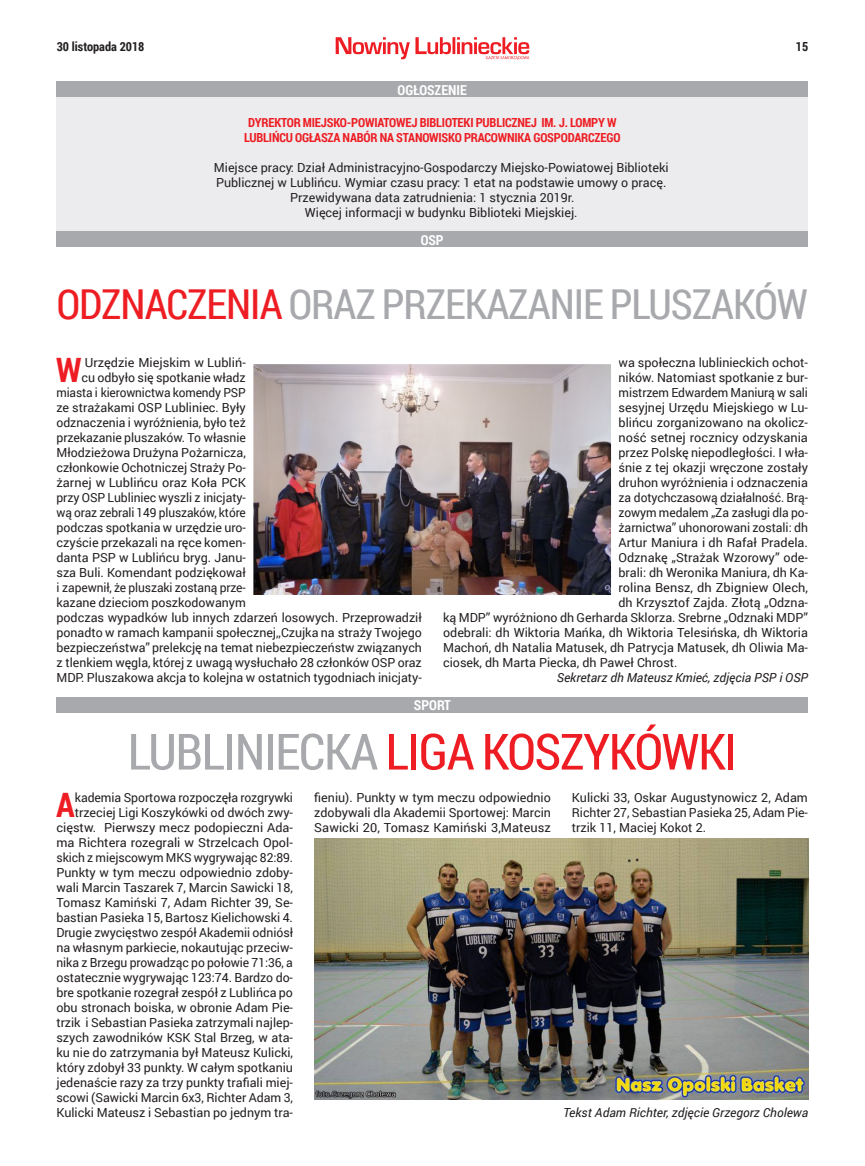
<style>
.page{position:relative;width:865px;height:1166px;background:#fff}
.page>*{position:absolute;margin:0;border:0;box-sizing:border-box;transform-origin:0 0}
.t1{font:50px "Roboto Condensed";letter-spacing:-.025em;color:#ee1d23}
.t2{font:41.25px "Roboto Condensed";letter-spacing:-.025em;color:#a8a9ad}
.t3{font:700 33.62px "Roboto Condensed";color:#ee1d23}
.t4{font:700 13.75px "Roboto Condensed";color:#fff}
.t5{font:12.5px/15px "Roboto";color:#231f20;text-align:justify}
.t6{font:12.5px "Roboto";color:#231f20;scale:.96 1}
.t7{font:700 12.5px/15px "Roboto Condensed";letter-spacing:-.015em;color:#ee1d23;text-align:center}
.t8{font:italic 12.5px "Roboto";color:#231f20}
.t9{font:12.5px "Roboto";color:#231f20;scale:.95 1}
.t10{font:700 12.5px "Roboto Condensed";color:#231f20}
.s1{color:#ee1d23}
.s2{color:#a8a9ad}
</style>
<div class="page">
<svg style="left:336px;top:37px;width:193px;height:23px"></svg>
<div style="left:57px;top:96px;width:751px;height:140px;background:#ececee"></div>
<div style="left:56px;top:81px;width:752px;height:15px;background:#a8a9ad"></div>
<div style="left:56px;top:231px;width:752px;height:15px;background:#a8a9ad"></div>
<img style="left:255px;top:366px;width:354px;height:227px">
<div style="left:246px;top:357px;width:372px;height:245px;border:8px solid #fff"></div>
<div style="left:57px;top:697px;width:751px;height:15px;background:#a8a9ad"></div>
<img style="left:314px;top:839px;width:494px;height:260px">
<p class="t10" style="left:57px;top:38px;width:89px">30 LISTOPADA 2018</p>
<p class="t10" style="left:795px;top:38px;width:14px">15</p>
<p class="t4" style="left:391px;top:80px;width:84px">NAZWA DZIAŁU</p>
<p class="t4" style="left:397px;top:80px;width:71px">OGŁOSZENIE</p>
<p class="t7" style="left:244px;top:114px;width:378px">DYREKTOR MIEJSKO-POWIATOWEJ BIBLIOTEKI PUBLICZNEJ IM. J. LOMPY W<br>LUBLIŃCU OGŁASZA NABÓR NA STANOWISKO PRACOWNIKA GOSPODARCZEGO</p>
<p class="t5" style="left:214px;top:159px;width:456px">Miejsce pracy: Dział Administracyjno-Gospodarczy Miejsko-Powiatowej Biblioteki</p>
<p class="t5" style="left:216px;top:174px;width:452px">Publicznej w Lublińcu. Wymiar czasu pracy: 1 etat na podstawie umowy o pracę.</p>
<p class="t5" style="left:290px;top:189px;width:286px">Przewidywana data zatrudnienia: 1 stycznia 2019r.</p>
<p class="t5" style="left:305px;top:204px;width:274px">Więcej informacji w budynku Biblioteki Miejskiej.</p>
<p class="t4" style="left:420px;top:230px;width:16px">OSP</p>
<h2 class="t2" style="left:57px;top:276px;width:752px"><span class="s1">ODZNACZENIA</span> ORAZ PRZEKAZANIE PLUSZAKÓW</h2>
<h3 class="t3" style="left:56px;top:346px;width:26px">W</h3>
<p class="t5" style="left:85px;top:354px;width:163px">Urzędzie Miejskim w Lubliń-</p>
<p class="t5" style="left:618px;top:354px;width:191px">wa społeczna lublinieckich ochot-</p>
<p class="t5" style="left:618px;top:369px;width:191px">ników. Natomiast spotkanie z bur-</p>
<p class="t6" style="left:618px;top:383px;width:199px">mistrzem Edwardem Maniurą w sali</p>
<p class="t5" style="left:618px;top:399px;width:191px">sesyjnej Urzędu Miejskiego w Lu-</p>
<p class="t5" style="left:618px;top:414px;width:191px">blińcu zorganizowano na okolicz-</p>
<p class="t5" style="left:618px;top:429px;width:191px">ność setnej rocznicy odzyskania</p>
<p class="t5" style="left:618px;top:444px;width:191px">przez Polskę niepodległości. I wła-</p>
<p class="t5" style="left:618px;top:459px;width:191px">śnie z tej okazji wręczone zostały</p>
<p class="t5" style="left:618px;top:474px;width:191px">druhon wyróżnienia i odznaczenia</p>
<p class="t6" style="left:618px;top:488px;width:199px">za dotychczasową działalność. Brą-</p>
<p class="t6" style="left:618px;top:503px;width:199px">zowym medalem „Za zasługi dla po-</p>
<p class="t5" style="left:618px;top:519px;width:191px">żarnictwa” uhonorowani zostali: dh</p>
<p class="t5" style="left:618px;top:534px;width:191px">Artur Maniura i dh Rafał Pradela.</p>
<p class="t5" style="left:618px;top:549px;width:191px">Odznakę „Strażak Wzorowy” ode-</p>
<p class="t5" style="left:618px;top:564px;width:191px">brali: dh Weronika Maniura, dh Ka-</p>
<p class="t5" style="left:618px;top:579px;width:191px">rolina Bensz, dh Zbigniew Olech,</p>
<p class="t5" style="left:618px;top:594px;width:191px">dh Krzysztof Zajda. Złotą „Odzna-</p>
<p class="t5" style="left:443px;top:609px;width:366px">ką MDP” wyróżniono dh Gerharda Sklorza. Srebrne „Odznaki MDP”</p>
<p class="t5" style="left:443px;top:624px;width:366px">odebrali: dh Wiktoria Mańka, dh Wiktoria Telesińska, dh Wiktoria</p>
<p class="t5" style="left:443px;top:639px;width:366px">Machoń, dh Natalia Matusek, dh Patrycja Matusek, dh Oliwia Ma-</p>
<p class="t5" style="left:443px;top:654px;width:236px">ciosek, dh Marta Piecka, dh Paweł Chrost.</p>
<p class="t8" style="left:557px;top:668px;width:252px">Sekretarz dh Mateusz Kmieć, zdjęcia PSP i OSP</p>
<p class="t4" style="left:414px;top:695px;width:38px">SPORT</p>
<h1 class="t1" style="left:128px;top:717px;width:611px"><span class="s2">LUBLINIECKA</span> LIGA KOSZYKÓWKI</h1>
<p class="t5" style="left:81px;top:369px;width:166px">cu odbyło się spotkanie władz</p>
<p class="t9" style="left:56px;top:383px;width:201px">miasta i kierownictwa komendy PSP</p>
<p class="t5" style="left:56px;top:399px;width:191px">ze strażakami OSP Lubliniec. Były</p>
<p class="t5" style="left:56px;top:414px;width:191px">odznaczenia i wyróżnienia, było też</p>
<p class="t5" style="left:56px;top:429px;width:191px">przekazanie pluszaków. To własnie</p>
<p class="t5" style="left:56px;top:444px;width:191px">Młodzieżowa Drużyna Pożarnicza,</p>
<p class="t5" style="left:56px;top:459px;width:191px">członkowie Ochotniczej Straży Po-</p>
<p class="t5" style="left:56px;top:474px;width:191px">żarnej w Lublińcu oraz Koła PCK</p>
<p class="t5" style="left:56px;top:489px;width:191px">przy OSP Lubliniec wyszli z inicjaty-</p>
<p class="t9" style="left:56px;top:503px;width:201px">wą oraz zebrali 149 pluszaków, które</p>
<p class="t5" style="left:56px;top:519px;width:191px">podczas spotkania w urzędzie uro-</p>
<p class="t5" style="left:56px;top:534px;width:191px">czyście przekazali na ręce komen-</p>
<p class="t5" style="left:56px;top:549px;width:191px">danta PSP w Lublińcu bryg. Janu-</p>
<p class="t5" style="left:56px;top:564px;width:191px">sza Buli. Komendant podziękował</p>
<p class="t6" style="left:56px;top:578px;width:199px">i zapewnił, że pluszaki zostaną prze-</p>
<p class="t5" style="left:56px;top:594px;width:191px">kazane dzieciom poszkodowanym</p>
<p class="t5" style="left:56px;top:609px;width:367px">podczas wypadków lub innych zdarzeń losowych. Przeprowadził</p>
<p class="t5" style="left:56px;top:624px;width:367px">ponadto w ramach kampanii społecznej,,Czujka na straży Twojego</p>
<p class="t5" style="left:56px;top:639px;width:367px">bezpieczeństwa” prelekcję na temat niebezpieczeństw związanych</p>
<p class="t5" style="left:56px;top:654px;width:367px">z tlenkiem węgla, której z uwagą wysłuchało 28 członków OSP oraz</p>
<p class="t5" style="left:56px;top:669px;width:367px">MDP. Pluszakowa akcja to kolejna w ostatnich tygodniach inicjaty-</p>
<p class="t5" style="left:56px;top:789px;width:238px;text-align:right">kademia Sportowa rozpoczęła rozgrywki trzeciej Ligi Koszykówki od dwóch zwy&shy;cięstw. Pierwszy mecz podopieczni Ada&shy;ma Richtera rozegrali w Strzelcach Opol&shy;skich z miejscowym MKS wygrywając 82:89.<br>Punkty w tym meczu odpowiednio zdoby&shy;wali Marcin Taszarek 7, Marcin Sawicki 18, Tomasz Kamiński 7, Adam Richter 39, Se&shy;bastian Pasieka 15, Bartosz Kielichowski 4.<br>Drugie zwycięstwo zespół Akademii odniósł na własnym parkiecie, nokautując przeciw&shy;nika z Brzegu prowadząc po połowie 71:36, a ostatecznie wygrywając 123:74. Bardzo do&shy;bre spotkanie rozegrał zespół z Lublińca po obu stronach boiska, w obronie Adam Pie&shy;trzik i Sebastian Pasieka zatrzymali najlep&shy;szych zawodników KSK Stal Brzeg, w ata&shy;ku nie do zatrzymania był Mateusz Kulicki, który zdobył 33 punkty. W całym spotkaniu jedenaście razy za trzy punkty trafiali miej&shy;scowi (Sawicki Marcin 6x3, Richter Adam 3, Kulicki Mateusz i Sebastian po jednym tra-</p>
<p class="t5" style="left:314px;top:789px;width:238px">fieniu). Punkty w tym meczu odpowiednio zdobywali dla Akademii Sportowej: Marcin Sawicki 20, Tomasz Kamiński 3,Mateusz</p>
<p class="t5" style="left:572px;top:789px;width:237px">Kulicki 33, Oskar Augustynowicz 2, Adam Richter 27, Sebastian Pasieka 25, Adam Pie&shy;trzik 11, Maciej Kokot 2.</p>
<h3 class="t3" style="left:56px;top:781px;width:20px">A</h3>
<p class="t8" style="left:563px;top:1103px;width:247px">Tekst Adam Richter, zdjęcie Grzegorz Cholewa</p>
</div>
